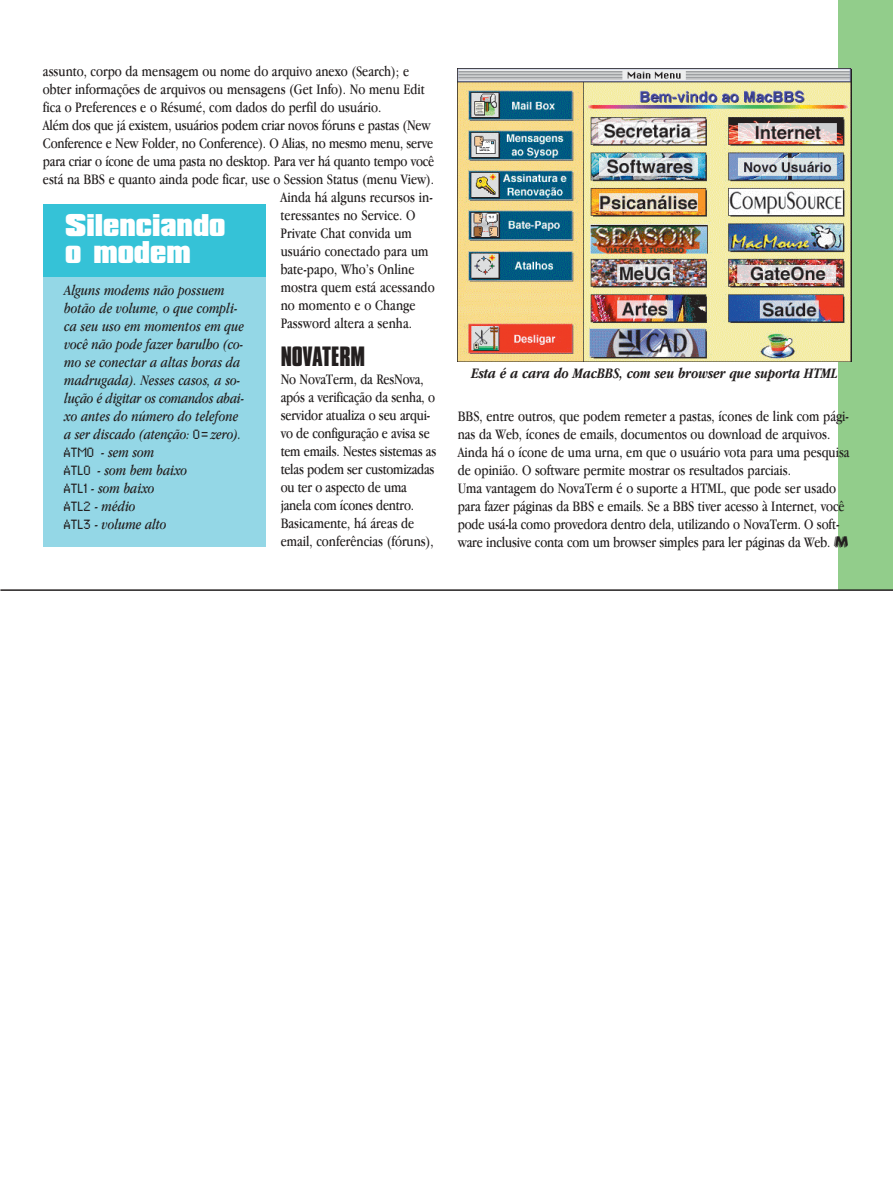
<style>
.page{position:relative;width:893px;height:1190px;background:#fff}
.page>*{position:absolute;margin:0;border:0;box-sizing:border-box;transform-origin:0 0}
.t1{font:900 27px/27px "Compacta BT";color:#fff}
.t2{font:700 24px "Compacta BT";color:#231f1f}
.t3{font:15px/18px "Macmania Garamond Normal";color:#231f1f}
.t4{font:italic 15px/18px "Macmania Garamond Normal";letter-spacing:.005em;color:#231f1f}
.t5{font:italic 700 15px "Macmania Garamond";color:#231f1f}
.s1{font-family:"Genoveva";font-style:normal}
</style>
<div class="page">
<div style="left:838px;top:0;width:54px;height:589px;background:#92cd8b"></div>
<img style="left:458px;top:68px;width:393px;height:294px">
<hr style="left:0;top:589px;width:892px;height:2px;background:#231f1f">
<div style="left:43px;top:258px;width:223px;height:288px;background:#94d7e6"></div>
<div style="left:43px;top:204px;width:223px;height:72px;background:#35c2d7"></div>
<p class="t3" style="left:43px;top:63px;width:368px">assunto, corpo da mensagem ou nome do arquivo anexo (Search); e</p>
<p class="t3" style="left:43px;top:81px;width:383px">obter informações de arquivos ou mensagens (Get Info). No menu Edit</p>
<p class="t3" style="left:43px;top:99px;width:340px">fica o Preferences e o Résumé, com dados do perfil do usuário.</p>
<p class="t3" style="left:43px;top:117px;width:389px">Além dos que já existem, usuários podem criar novos fóruns e pastas (New</p>
<p class="t3" style="left:43px;top:135px;width:391px">Conference e New Folder, no Conference). O Alias, no mesmo menu, serve</p>
<p class="t3" style="left:43px;top:153px;width:393px">para criar o ícone de uma pasta no desktop. Para ver há quanto tempo você</p>
<p class="t3" style="left:43px;top:171px;width:392px">está na BBS e quanto ainda pode ficar, use o Session Status (menu View).</p>
<p class="t3" style="left:280px;top:189px;width:154px">Ainda há alguns recursos in-</p>
<p class="t3" style="left:280px;top:207px;width:136px">teressantes no Service. O</p>
<p class="t3" style="left:280px;top:225px;width:133px">Private Chat convida um</p>
<p class="t3" style="left:281px;top:243px;width:149px">usuário conectado para um</p>
<p class="t3" style="left:281px;top:261px;width:135px">bate-papo, Who’s Online</p>
<p class="t3" style="left:281px;top:279px;width:155px">mostra quem está acessando</p>
<p class="t3" style="left:281px;top:297px;width:136px">no momento e o Change</p>
<p class="t3" style="left:281px;top:315px;width:133px">Password altera a senha.</p>
<h2 class="t2" style="left:281px;top:346px;width:86px">NOVATERM</h2>
<p class="t3" style="left:281px;top:372px;width:157px">No NovaTerm, da ResNova, após a verificação da senha, o servidor atualiza o seu arqui&shy;vo de configuração e avisa se tem emails. Nestes sistemas as telas podem ser customizadas ou ter o aspecto de uma janela com ícones dentro.<br>Basicamente, há áreas de email, conferências (fóruns),</p>
<h1 class="t1" style="left:65px;top:213px;width:162px">Silenciando o modem</h1>
<p class="t4" style="left:64px;top:282px;width:181px">Alguns modems não possuem botão de volume, o que compli&shy;ca seu uso em momentos em que você não pode fazer barulho (co&shy;mo se conectar a altas horas da madrugada). Nesses casos, a so&shy;lução é digitar os comandos abai&shy;xo antes do número do telefone a ser discado (atenção: <span class="s1">0=</span> zero).<br><span class="s1">ATM0</span> - sem som<br><span class="s1">ATL0</span> - som bem baixo<br><span class="s1">ATL1</span> - som baixo<br><span class="s1">ATL2</span> - médio<br><span class="s1">ATL3</span> - volume alto</p>
<p class="t5" style="left:471px;top:367px;width:367px">Esta é a cara do MacBBS, com seu browser que suporta HTML</p>
<p class="t3" style="left:458px;top:408px;width:393px">BBS, entre outros, que podem remeter a pastas, ícones de link com pági&shy;nas da Web, ícones de emails, documentos ou download de arquivos.<br>Ainda há o ícone de uma urna, em que o usuário vota para uma pesquisa de opinião. O software permite mostrar os resultados parciais.<br>Uma vantagem do NovaTerm é o suporte a HTML, que pode ser usado para fazer páginas da BBS e emails. Se a BBS tiver acesso à Internet, você pode usá-la como provedora dentro dela, utilizando o NovaTerm. O soft&shy;ware inclusive conta com um browser simples para ler páginas da Web. µ</p>
</div>
